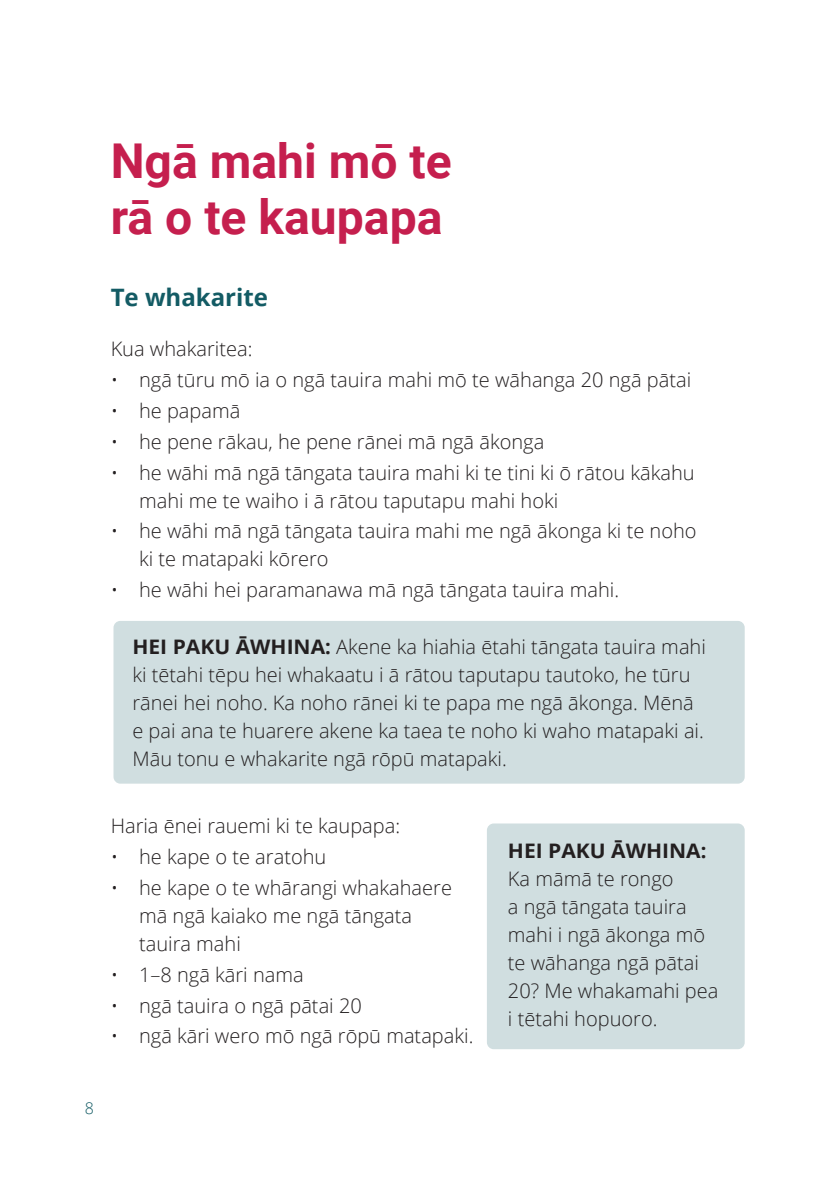
<style>
.page{position:relative;width:840px;height:1191px;background:#fff}
.page>*{position:absolute;margin:0;border:0;box-sizing:border-box;transform-origin:0 0}
.t1{font:700 48px/56px "Roboto";color:#c51f4e}
.subhead_1{font:700 24px "Open Sans";color:#135b64}
.Open_sans_10_pt{font:300 20px/28px "Open Sans";color:#231f20}
.t2{font:300 16px "Open Sans";color:#135b64}
.s1{font-weight:700}
</style>
<div class="page">
<div style="left:113px;top:621px;width:631px;height:162px;background:#d0dee0;border-radius:7px"></div>
<div style="left:486px;top:823px;width:258px;height:226px;background:#d0dee0;border-radius:7px"></div>
<p class="t1" style="left:111px;top:131px;width:342px">Ngā mahi mō te rā o te kaupapa</p>
<p class="subhead_1" style="left:111px;top:280px;width:159px">Te whakarite</p>
<p class="Open_sans_10_pt" style="left:111px;top:334px;width:143px">Kua whakaritea:</p>
<p class="Open_sans_10_pt" style="left:111px;top:365px;width:581px">• ngā tūru mō ia o ngā tauira mahi mō te wāhanga 20 ngā pātai</p>
<p class="Open_sans_10_pt" style="left:111px;top:396px;width:131px">• he papamā</p>
<p class="Open_sans_10_pt" style="left:111px;top:427px;width:435px">• he pene rākau, he pene rānei mā ngā ākonga</p>
<p class="Open_sans_10_pt" style="left:139px;top:458px;width:557px;text-indent:-28px">• he wāhi mā ngā tāngata tauira mahi ki te tini ki ō rātou kākahu mahi me te waiho i ā rātou taputapu mahi hoki</p>
<p class="Open_sans_10_pt" style="left:139px;top:516px;width:559px;text-indent:-28px">• he wāhi mā ngā tāngata tauira mahi me ngā ākonga ki te noho ki te matapaki kōrero</p>
<p class="Open_sans_10_pt" style="left:111px;top:575px;width:509px">• he wāhi hei paramanawa mā ngā tāngata tauira mahi.</p>
<p class="Open_sans_10_pt" style="left:132px;top:632px;width:574px"><span class="s1">HEI PAKU ĀWHINA:</span> Akene ka hiahia ētahi tāngata tauira mahi ki tētahi tēpu hei whakaatu i ā rātou taputapu tautoko, he tūru rānei hei noho. Ka noho rānei ki te papa me ngā ākonga. Mēnā e pai ana te huarere akene ka taea te noho ki waho matapaki ai.<br>Māu tonu e whakarite ngā rōpū matapaki.</p>
<p class="Open_sans_10_pt" style="left:111px;top:811px;width:291px">Haria ēnei rauemi ki te kaupapa:</p>
<p class="Open_sans_10_pt" style="left:111px;top:842px;width:217px">• he kape o te aratohu</p>
<p class="Open_sans_10_pt" style="left:139px;top:873px;width:314px;text-indent:-28px">• he kape o te whārangi whakahaere mā ngā kaiako me ngā tāngata tauira mahi</p>
<p class="Open_sans_10_pt" style="left:111px;top:960px;width:194px">• 1–8 ngā kāri nama</p>
<p class="Open_sans_10_pt" style="left:111px;top:990px;width:252px">• ngā tauira o ngā pātai 20</p>
<p class="Open_sans_10_pt" style="left:111px;top:1021px;width:364px">• ngā kāri wero mō ngā rōpū matapaki.</p>
<p class="Open_sans_10_pt" style="left:507px;top:836px;width:212px"><span class="s1">HEI PAKU ĀWHINA:<br></span>Ka māmā te rongo<br>a ngā tāngata tauira mahi i ngā ākonga mō te wāhanga ngā pātai<br>20? Me whakamahi pea i tētahi hopuoro.</p>
<p class="t2" style="left:85px;top:1097px;width:11px">8</p>
</div>
